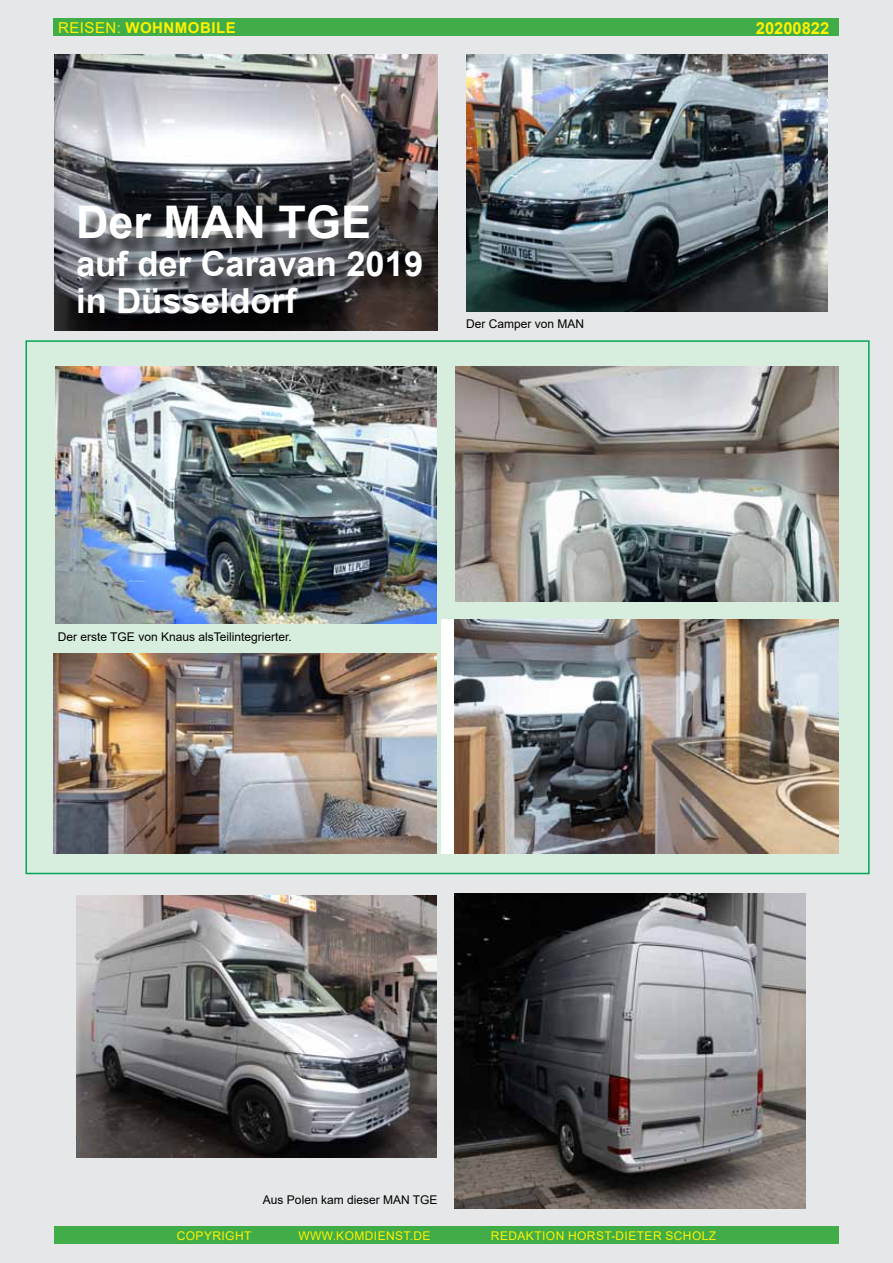
<style>
.page{position:relative;width:893px;height:1263px;background:#e6e7e8}
.page>*{position:absolute;margin:0;border:0;box-sizing:border-box;transform-origin:0 0}
.t1{font:700 45px "Arial";color:#fff}
.t2{font:700 34.5px/37.5px "Arial";color:#fff}
.t3{font:700 16.5px "Arial";color:#fff200}
.t4{font:700 15px "Arial";letter-spacing:.035em;color:#fff200}
.t5{font:12px "Arial";color:#000}
.t6{font:12px "Arial";letter-spacing:.035em;color:#fff200}
.s1{font-weight:400}
</style>
<div class="page">
<div style="left:54px;top:1226px;width:784px;height:18px;background:#41ad49"></div>
<div style="left:54px;top:18px;width:785px;height:18px;background:#41ad49"></div>
<div style="left:26px;top:340px;width:844px;height:534px;background:#d7edde;border:2px solid #00a655"></div>
<img style="left:55px;top:366px;width:382px;height:257px">
<img style="left:466px;top:54px;width:362px;height:258px">
<img style="left:77px;top:895px;width:360px;height:263px">
<img style="left:455px;top:893px;width:351px;height:316px">
<img style="left:54px;top:54px;width:383px;height:276px">
<div style="left:80px;top:208px;width:360px;height:124px;background:#000;opacity:.75"></div>
<div style="left:441px;top:619px;width:397px;height:235px;background:#fff"></div>
<img style="left:455px;top:619px;width:383px;height:235px">
<img style="left:455px;top:366px;width:383px;height:236px">
<img style="left:54px;top:653px;width:383px;height:201px">
<p class="t4" style="left:58px;top:17px;width:179px"><span class="s1">Reisen:</span> Wohnmobile</p>
<h3 class="t3" style="left:756px;top:16px;width:75px">20200822</h3>
<h1 class="t1" style="left:76px;top:191px;width:291px">Der MAN TGE</h1>
<h2 class="t2" style="left:76px;top:245px;width:349px">auf der Caravan 2019 in Düsseldorf</h2>
<p class="t5" style="left:466px;top:315px;width:120px">Der Camper von MAN</p>
<p class="t5" style="left:58px;top:629px;width:235px">Der erste TGE von Knaus alsTeilintegrierter.</p>
<p class="t5" style="left:263px;top:1191px;width:130px">Aus Polen kam dieser MAN</p>
<p class="t5" style="left:413px;top:1191px;width:9px">TGE</p>
<p class="t6" style="left:177px;top:1227px;width:76px">Copyright</p>
<p class="t6" style="left:298px;top:1227px;width:134px">www.komdienst.de</p>
<p class="t6" style="left:491px;top:1227px;width:227px">Redaktion Horst-Dieter Scholz</p>
</div>
